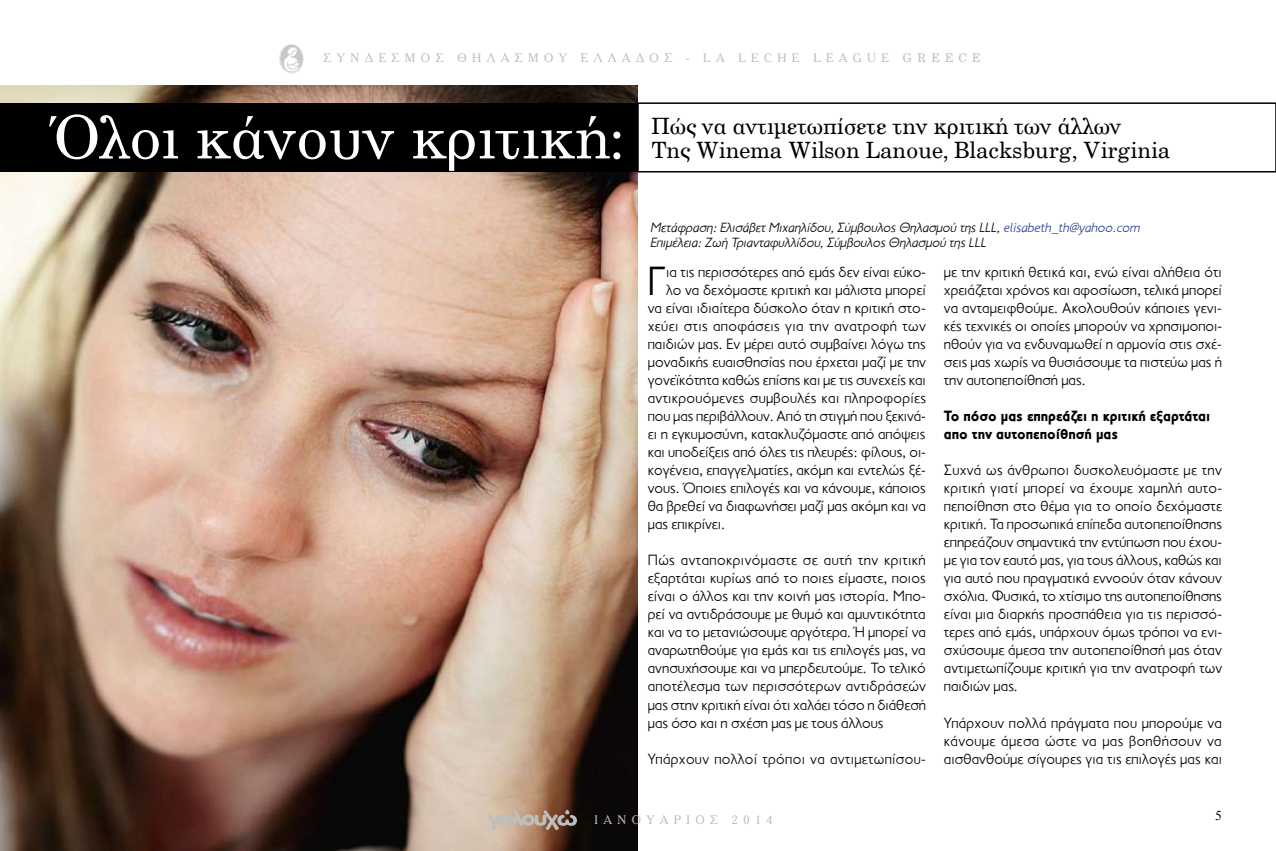
<style>
.page{position:relative;width:1276px;height:851px;background:#fff}
.page>*{position:absolute;margin:0;border:0;box-sizing:border-box;transform-origin:0 0}
.t1{font:60px "PF Century";color:#fff}
.t2{font:300 41.25px "PF Transport";color:#000}
.t3{font:22.5px "PF Century";color:#000}
.t4{font:300 15px/18px "PF Transport";letter-spacing:.005em;color:#000;text-align:justify}
.t5{font:300 15px "PF Transport";letter-spacing:.025em;color:#000}
.t6{font:900 15px/18px "PF Transport";color:#000}
.t7{font:italic 300 13.5px/15px "PF Transport";color:#000}
.t8{font:13.5px "Times New Roman";color:#000}
.t9{font:12px "PF Cheltenham";letter-spacing:.45em;color:#bcbdc0}
.s1{font-family:"PF Century"}
.s2{color:#25408f}
</style>
<div class="page">
<img style="left:0;top:85px;width:638px;height:765px">
<div style="left:0;top:103px;width:638px;height:69px;background:#000"></div>
<div style="left:637px;top:102px;width:639px;height:70px;border:2px solid #000"></div>
<img style="left:279px;top:44px;width:25px;height:29px">
<svg style="left:488px;top:809px;width:89px;height:20px;background:#aa9587"></svg>
<p class="t9" style="left:323px;top:51px;width:658px">ΣΥΝΔΕΣΜΟΣ ΘΗΛΑΣΜΟΥ ΕΛΛΑΔΟΣ - LA LECHE LEAGUE <span class="s1">GREECE</span></p>
<h1 class="t1" style="left:54px;top:100px;width:570px">Όλοι κάνουν κριτική:</h1>
<h3 class="t3" style="left:651px;top:111px;width:471px">Πώς να αντιμετωπίσετε την κριτική των άλλων</h3>
<h3 class="t3" style="left:651px;top:135px;width:520px">Της Winema Wilson Lanoue, Blacksburg, Virginia</h3>
<p class="t7" style="left:651px;top:220px;width:491px">Μετάφραση: Ελισάβετ Μιχαηλίδου, Σύμβουλος Θηλασμού της LLL, <span class="s2">elisabeth_th@yahoo.com<br></span>Επιμέλεια: Ζωή Τριανταφυλλίδου, Σύμβουλος Θηλασμού της LLL</p>
<h2 class="t2" style="left:648px;top:258px;width:20px">Γ</h2>
<p class="t4" style="left:666px;top:263px;width:261px">ια τις περισσότερες από εμάς δεν είναι εύκο-</p>
<p class="t4" style="left:666px;top:281px;width:261px">λο να δεχόμαστε κριτική και μάλιστα μπορεί</p>
<p class="t4" style="left:648px;top:299px;width:280px">να είναι ιδιαίτερα δύσκολο όταν η κριτική στο-</p>
<p class="t5" style="left:648px;top:317px;width:280px">χεύει στις αποφάσεις για την ανατροφή των</p>
<p class="t4" style="left:648px;top:335px;width:279px">παιδιών μας. Εν μέρει αυτό συμβαίνει λόγω της</p>
<p class="t4" style="left:648px;top:353px;width:280px">μοναδικής ευαισθησίας που έρχεται μαζί με την</p>
<p class="t4" style="left:648px;top:371px;width:279px">γονεϊκότητα καθώς επίσης και με τις συνεχείς και</p>
<p class="t4" style="left:648px;top:389px;width:280px">αντικρουόμενες συμβουλές και πληροφορίες</p>
<p class="t4" style="left:648px;top:407px;width:279px">που μας περιβάλλουν. Από τη στιγμή που ξεκινά-</p>
<p class="t4" style="left:648px;top:425px;width:279px">ει η εγκυμοσύνη, κατακλυζόμαστε από απόψεις</p>
<p class="t4" style="left:648px;top:443px;width:280px">και υποδείξεις από όλες τις πλευρές: φίλους, οι-</p>
<p class="t4" style="left:648px;top:461px;width:279px">κογένεια, επαγγελματίες, ακόμη και εντελώς ξέ-</p>
<p class="t4" style="left:648px;top:479px;width:280px">νους. Όποιες επιλογές και να κάνουμε, κάποιος</p>
<p class="t4" style="left:648px;top:497px;width:280px">θα βρεθεί να διαφωνήσει μαζί μας ακόμη και να</p>
<p class="t4" style="left:648px;top:515px;width:79px">μας επικρίνει.</p>
<p class="t4" style="left:648px;top:551px;width:280px">Πώς ανταποκρινόμαστε σε αυτή την κριτική εξαρτάται κυρίως από το ποιες είμαστε, ποιος είναι ο άλλος και την κοινή μας ιστορία. Μπο&shy;ρεί να αντιδράσουμε με θυμό και αμυντικότητα και να το μετανιώσουμε αργότερα. Ή μπορεί να αναρωτηθούμε για εμάς και τις επιλογές μας, να ανησυχήσουμε και να μπερδευτούμε. Το τελικό αποτέλεσμα των περισσότερων αντιδράσεών μας στην κριτική είναι ότι χαλάει τόσο η διάθεσή μας όσο και η σχέση μας με τους άλλους</p>
<p class="t5" style="left:648px;top:749px;width:279px">Υπάρχουν πολλοί τρόποι να αντιμετωπίσου-</p>
<p class="t4" style="left:944px;top:263px;width:280px">με την κριτική θετικά και, ενώ είναι αλήθεια ότι χρειάζεται χρόνος και αφοσίωση, τελικά μπορεί να ανταμειφθούμε. Ακολουθούν κάποιες γενι&shy;κές τεχνικές οι οποίες μπορούν να χρησιμοποι&shy;ηθούν για να ενδυναμωθεί η αρμονία στις σχέ&shy;σεις μας χωρίς να θυσιάσουμε τα πιστεύω μας ή την αυτοπεποίθησή μας.</p>
<p class="t6" style="left:944px;top:407px;width:268px">Το πόσο μας επηρεάζει η κριτική εξαρτάται απο την αυτοπεποίθησή μας</p>
<p class="t4" style="left:944px;top:461px;width:280px">Συχνά ως άνθρωποι δυσκολευόμαστε με την κριτική γιατί μπορεί να έχουμε χαμηλή αυτο&shy;πεποίθηση στο θέμα για το οποίο δεχόμαστε κριτική. Τα προσωπικά επίπεδα αυτοπεποίθησης επηρεάζουν σημαντικά την εντύπωση που έχου&shy;με για τον εαυτό μας, για τους άλλους, καθώς και για αυτό που πραγματικά εννοούν όταν κάνουν σχόλια. Φυσικά, το χτίσιμο της αυτοπεποίθησης είναι μια διαρκής προσπάθεια για τις περισσό&shy;τερες από εμάς, υπάρχουν όμως τρόποι να ενι&shy;σχύσουμε άμεσα την αυτοπεποίθησή μας όταν αντιμετωπίζουμε κριτική για την ανατροφή των παιδιών μας.</p>
<p class="t4" style="left:944px;top:713px;width:279px">Υπάρχουν πολλά πράγματα που μπορούμε να κάνουμε άμεσα ώστε να μας βοηθήσουν να αισθανθούμε σίγουρες για τις επιλογές μας και</p>
<p class="t9" style="left:594px;top:812px;width:180px">ΙΑΝΟΥΑΡΙΟΣ 2014</p>
<p class="t8" style="left:1215px;top:806px;width:8px">5</p>
</div>
